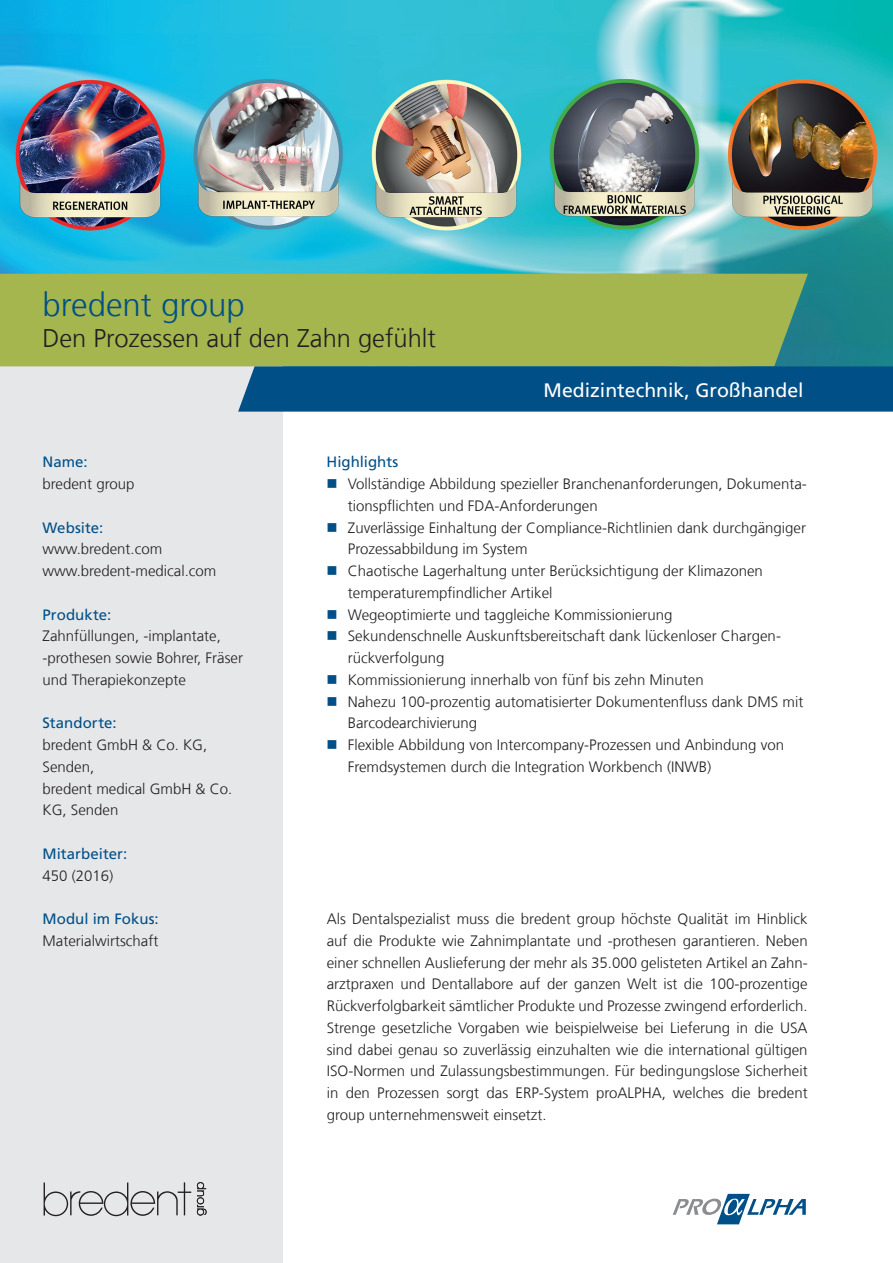
<style>
.page{position:relative;width:893px;height:1263px;background:#fff}
.page>*{position:absolute;margin:0;border:0;box-sizing:border-box;transform-origin:0 0}
.t1{font:300 33px "Frutiger LT Com";color:#004f87}
.t2{font:300 25.5px "Frutiger LT Com";color:#231f20}
.t3{font:19.5px "Frutiger LT Com";color:#fff}
.t4{font:300 15px/21.8px "Frutiger LT Com";color:#231f20}
.t5{font:15px "Frutiger LT Com";color:#004f87}
</style>
<div class="page">
<img style="left:0;top:0;width:893px;height:366px">
<div style="left:0;top:343px;width:283px;height:920px;background:#e6e7e9"></div>
<div style="left:0;top:274px;width:808px;height:92px;background:#a4b64d"></div>
<div style="left:238px;top:366px;width:655px;height:46px;background:#004f87"></div>
<svg style="left:673px;top:1194px;width:133px;height:30px"></svg>
<svg style="left:44px;top:1182px;width:147px;height:34px"></svg>
<svg style="left:197px;top:1182px;width:10px;height:33px"></svg>
<h1 class="t1" style="left:43px;top:284px;width:204px">bredent group</h1>
<h2 class="t2" style="left:43px;top:322px;width:395px">Den Prozessen auf den Zahn gefühlt</h2>
<h3 class="t3" style="left:544px;top:378px;width:262px">Medizintechnik, Großhandel</h3>
<p class="t5" style="left:43px;top:453px;width:47px">Name:</p>
<p class="t4" style="left:43px;top:473px;width:93px">bredent group</p>
<p class="t5" style="left:43px;top:518px;width:62px">Website:</p>
<p class="t4" style="left:43px;top:538px;width:175px">www.bredent.com www.bredent-medical.com</p>
<p class="t5" style="left:43px;top:605px;width:70px">Produkte:</p>
<p class="t4" style="left:43px;top:625px;width:202px">Zahnfüllungen, -implantate, -prothesen sowie Bohrer, Fräser und Therapiekonzepte</p>
<p class="t5" style="left:43px;top:714px;width:75px">Standorte:</p>
<p class="t4" style="left:43px;top:734px;width:191px">bredent GmbH &amp; Co. KG,<br>Senden,<br>bredent medical GmbH &amp; Co.<br>KG, Senden</p>
<p class="t5" style="left:43px;top:844px;width:86px">Mitarbeiter:</p>
<p class="t4" style="left:43px;top:864px;width:72px">450 (2016)</p>
<p class="t5" style="left:43px;top:910px;width:118px">Modul im Fokus:</p>
<p class="t4" style="left:43px;top:930px;width:117px">Materialwirtschaft</p>
<p class="t5" style="left:327px;top:453px;width:73px">Highlights</p>
<p class="t4" style="left:348px;top:473px;width:461px">Vollständige Abbildung spezieller Branchenanforderungen, Dokumenta&shy;tionspflichten und FDA-Anforderungen<br>Zuverlässige Einhaltung der Compliance-Richtlinien dank durchgängiger Prozessabbildung im System<br>Chaotische Lagerhaltung unter Berücksichtigung der Klimazonen temperaturempfindlicher Artikel<br>Wegeoptimierte und taggleiche Kommissionierung<br>Sekundenschnelle Auskunftsbereitschaft dank lückenloser Chargen&shy;rückverfolgung<br>Kommissionierung innerhalb von fünf bis zehn Minuten<br>Nahezu 100-prozentig automatisierter Dokumentenfluss dank DMS mit Barcodearchivierung<br>Flexible Abbildung von Intercompany-Prozessen und Anbindung von Fremdsystemen durch die Integration Workbench (INWB)</p>
<p class="t4" style="left:327px;top:908px;width:482px;text-align:justify">Als Dentalspezialist muss die bredent group höchste Qualität im Hinblick auf die Produkte wie Zahnimplantate und -prothesen garantieren. Neben einer schnellen Auslieferung der mehr als 35.000 gelisteten Artikel an Zahn&shy;arztpraxen und Dentallabore auf der ganzen Welt ist die 100-prozentige Rückverfolgbarkeit sämtlicher Produkte und Prozesse zwingend erforderlich.<br>Strenge gesetzliche Vorgaben wie beispielweise bei Lieferung in die USA sind dabei genau so zuverlässig einzuhalten wie die international gültigen ISO-Normen und Zulassungsbestimmungen. Für bedingungslose Sicherheit in den Prozessen sorgt das ERP-System proALPHA, welches die bredent group unternehmensweit einsetzt.</p>
</div>
